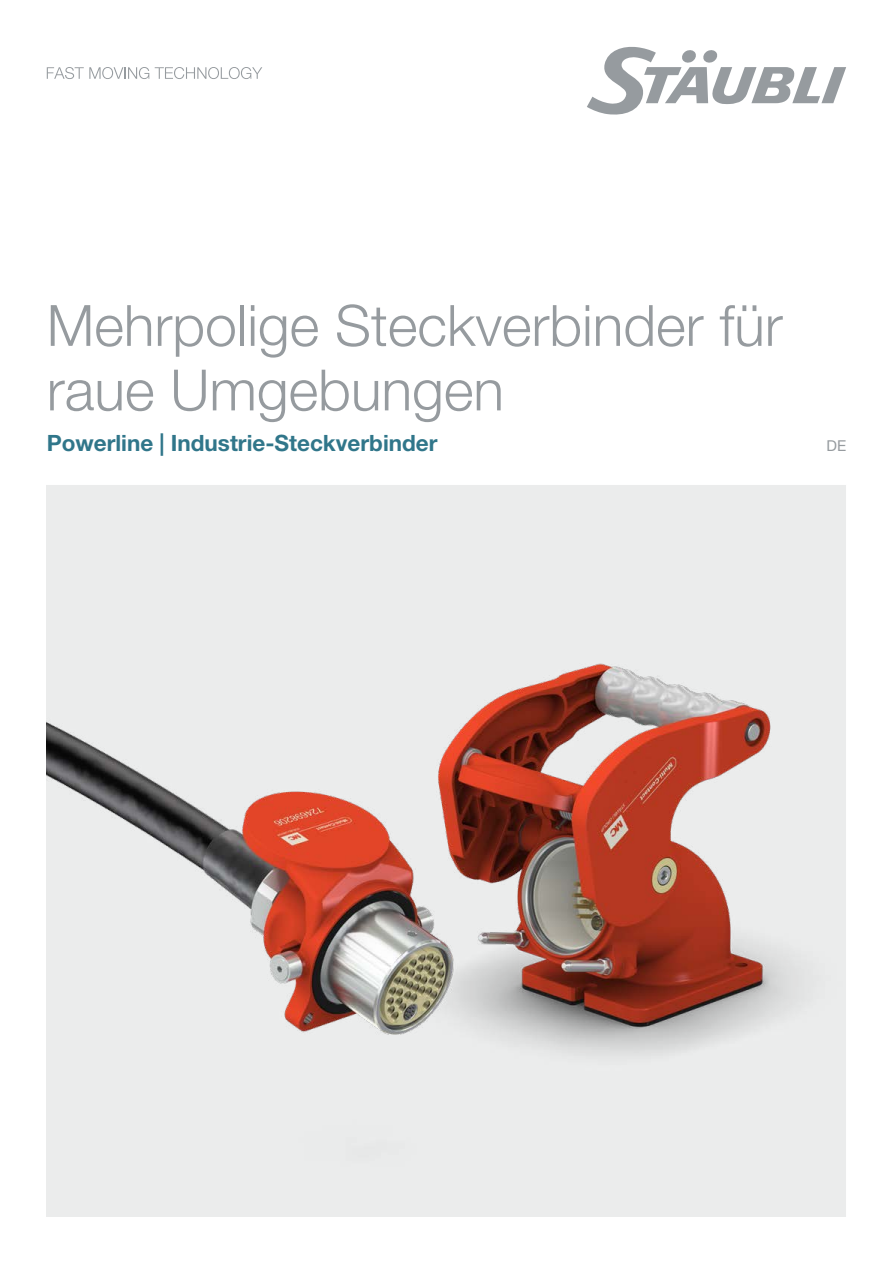
<style>
.page{position:relative;width:893px;height:1263px;background:#fff}
.page>*{position:absolute;margin:0;border:0;box-sizing:border-box;transform-origin:0 0}
.t1{font:300 57px/64.5px "Helvetica Neue LTW1 G";color:#969b9f}
.t2{font:700 22.5px "Helvetica Neue LTW1 G";color:#30768a}
.t3{font:15px "Helvetica Neue LTW1 G";color:#969b9f}
</style>
<div class="page">
<svg style="left:587px;top:47px;width:259px;height:68px"></svg>
<svg style="left:47px;top:67px;width:102px;height:12px"></svg>
<svg style="left:155px;top:67px;width:107px;height:12px"></svg>
<img style="left:47px;top:485px;width:799px;height:731px">
<p class="t1" style="left:47px;top:293px;width:737px">Mehrpolige Steckverbinder für raue Umgebungen</p>
<p class="t2" style="left:47px;top:429px;width:392px">Powerline | Industrie-Steckverbinder</p>
<p class="t3" style="left:826px;top:436px;width:21px">DE</p>
</div>
